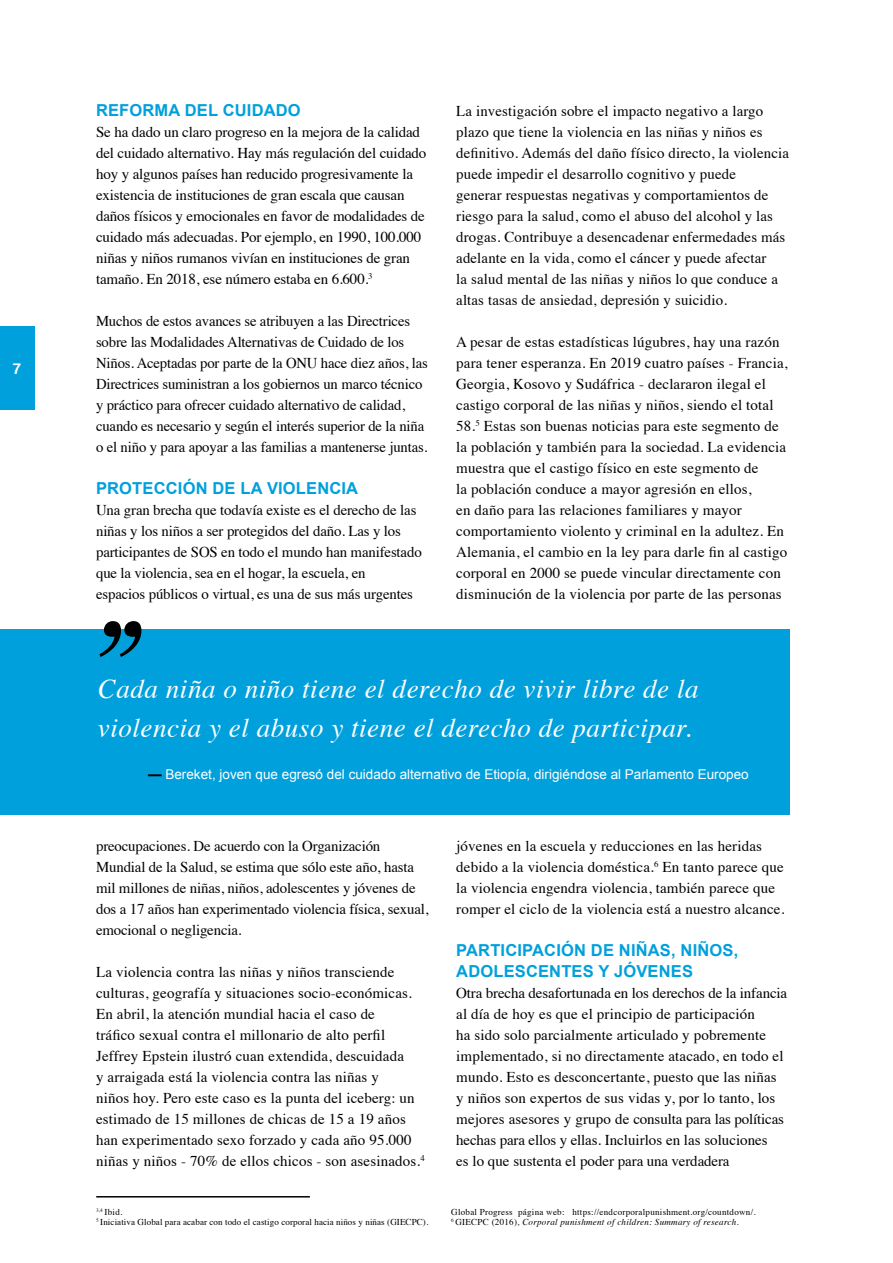
<style>
.page{position:relative;width:893px;height:1263px;background:#fff}
.page>*{position:absolute;margin:0;border:0;box-sizing:border-box;transform-origin:0 0}
.t1{font:italic 27px/39px "Times";letter-spacing:.02em;color:#fff}
.t2{font:700 16.5px/21px "Arial";letter-spacing:.01em;color:#00a0dc}
.t3{font:15px/21px "Times";letter-spacing:.01em;color:#000}
.t4{font:15px/21px "Times";letter-spacing:-.01em;color:#000}
.t5{font:700 15px "Helvetica";color:#fff}
.t6{font:13.5px "Arial";color:#fff}
.t7{font:9px/9.8px "Times";letter-spacing:.03em;color:#000}
.t8{font:9px/9.8px "Times";letter-spacing:.01em;color:#000}
.s1{font-weight:700;color:#000}
.s2{font-style:italic}
</style>
<div class="page">
<div style="left:0;top:326px;width:34px;height:84px;background:#00a0dc"></div>
<hr style="left:96px;top:1196px;width:214px;height:2px;background:#000">
<div style="left:0;top:629px;width:789px;height:186px;background:#00a0dc"></div>
<svg style="left:99px;top:621px;width:42px;height:36px"></svg>
<p class="t5" style="left:13px;top:356px;width:10px">7</p>
<p class="t2" style="left:96px;top:101px;width:206px">REFORMA DEL CUIDADO</p>
<p class="t4" style="left:96px;top:120px;width:332px">Se ha dado un claro progreso en la mejora de la calidad del cuidado alternativo. Hay más regulación del cuidado hoy y algunos países han reducido progresivamente la existencia de instituciones de gran escala que causan daños físicos y emocionales en favor de modalidades de cuidado más adecuadas. Por ejemplo, en 1990, 100.000 niñas y niños rumanos vivían en instituciones de gran tamaño. En 2018, ese número estaba en 6.600.<sup>3</sup></p>
<p class="t4" style="left:96px;top:309px;width:333px">Muchos de estos avances se atribuyen a las Directrices sobre las Modalidades Alternativas de Cuidado de los Niños. Aceptadas por parte de la ONU hace diez años, las Directrices suministran a los gobiernos un marco técnico y práctico para ofrecer cuidado alternativo de calidad, cuando es necesario y según el interés superior de la niña o el niño y para apoyar a las familias a mantenerse juntas.</p>
<p class="t2" style="left:96px;top:479px;width:264px">PROTECCIÓN DE LA VIOLENCIA</p>
<p class="t4" style="left:96px;top:498px;width:327px">Una gran brecha que todavía existe es el derecho de las niñas y los niños a ser protegidos del daño. Las y los participantes de SOS en todo el mundo han manifestado que la violencia, sea en el hogar, la escuela, en<br>espacios públicos o virtual, es una de sus más urgentes</p>
<p class="t3" style="left:456px;top:99px;width:334px">La investigación sobre el impacto negativo a largo plazo que tiene la violencia en las niñas y niños es definitivo. Además del daño físico directo, la violencia puede impedir el desarrollo cognitivo y puede<br>generar respuestas negativas y comportamientos de riesgo para la salud, como el abuso del alcohol y las drogas. Contribuye a desencadenar enfermedades más adelante en la vida, como el cáncer y puede afectar<br>la salud mental de las niñas y niños lo que conduce a altas tasas de ansiedad, depresión y suicidio.</p>
<p class="t3" style="left:456px;top:330px;width:333px">A pesar de estas estadísticas lúgubres, hay una razón para tener esperanza. En 2019 cuatro países - Francia, Georgia, Kosovo y Sudáfrica - declararon ilegal el castigo corporal de las niñas y niños, siendo el total 58.<sup>5</sup> Estas son buenas noticias para este segmento de la población y también para la sociedad. La evidencia muestra que el castigo físico en este segmento de<br>la población conduce a mayor agresión en ellos,<br>en daño para las relaciones familiares y mayor comportamiento violento y criminal en la adultez. En Alemania, el cambio en la ley para darle fin al castigo corporal en 2000 se puede vincular directamente con disminución de la violencia por parte de las personas</p>
<h1 class="t1" style="left:98px;top:668px;width:602px">Cada niña o niño tiene el derecho de vivir libre de la violencia y el abuso y tiene el derecho de participar.</h1>
<p class="t6" style="left:148px;top:765px;width:602px"><span class="s1">—</span> Bereket, joven que egresó del cuidado alternativo de Etiopía, dirigiéndose al Parlamento Europeo</p>
<p class="t4" style="left:96px;top:834px;width:334px">preocupaciones. De acuerdo con la Organización Mundial de la Salud, se estima que sólo este año, hasta mil millones de niñas, niños, adolescentes y jóvenes de dos a 17 años han experimentado violencia física, sexual, emocional o negligencia.</p>
<p class="t3" style="left:96px;top:960px;width:330px">La violencia contra las niñas y niños transciende culturas, geografía y situaciones socio-económicas.<br>En abril, la atención mundial hacia el caso de<br>tráfico sexual contra el millonario de alto perfil Jeffrey Epstein ilustró cuan extendida, descuidada<br>y arraigada está la violencia contra las niñas y<br>niños hoy. Pero este caso es la punta del iceberg: un estimado de 15 millones de chicas de 15 a 19 años han experimentado sexo forzado y cada año 95.000 niñas y niños - 70% de ellos chicos - son asesinados.<sup>4</sup></p>
<p class="t3" style="left:456px;top:834px;width:330px">jóvenes en la escuela y reducciones en las heridas debido a la violencia doméstica.<sup>6</sup> En tanto parece que la violencia engendra violencia, también parece que romper el ciclo de la violencia está a nuestro alcance.</p>
<p class="t2" style="left:456px;top:940px;width:283px">PARTICIPACIÓN DE NIÑAS, NIÑOS,<br>ADOLESCENTES Y JÓVENES</p>
<p class="t3" style="left:456px;top:981px;width:332px">Otra brecha desafortunada en los derechos de la infancia al día de hoy es que el principio de participación<br>ha sido solo parcialmente articulado y pobremente implementado, si no directamente atacado, en todo el mundo. Esto es desconcertante, puesto que las niñas y niños son expertos de sus vidas y, por lo tanto, los mejores asesores y grupo de consulta para las políticas hechas para ellos y ellas. Incluirlos en las soluciones<br>es lo que sustenta el poder para una verdadera</p>
<p class="t8" style="left:96px;top:1207px;width:334px"><sup>3,4</sup> Ibid.<br><sup>5</sup> Iniciativa Global para acabar con todo el castigo corporal hacia niños y niñas (GIECPC).</p>
<p class="t7" style="left:451px;top:1207px;width:306px">Global Progress página web: https://endcorporalpunishment.org/countdown/.<br><sup>6</sup> GIECPC (2016), <span class="s2">Corporal punishment of children: Summary of research.</span></p>
</div>
